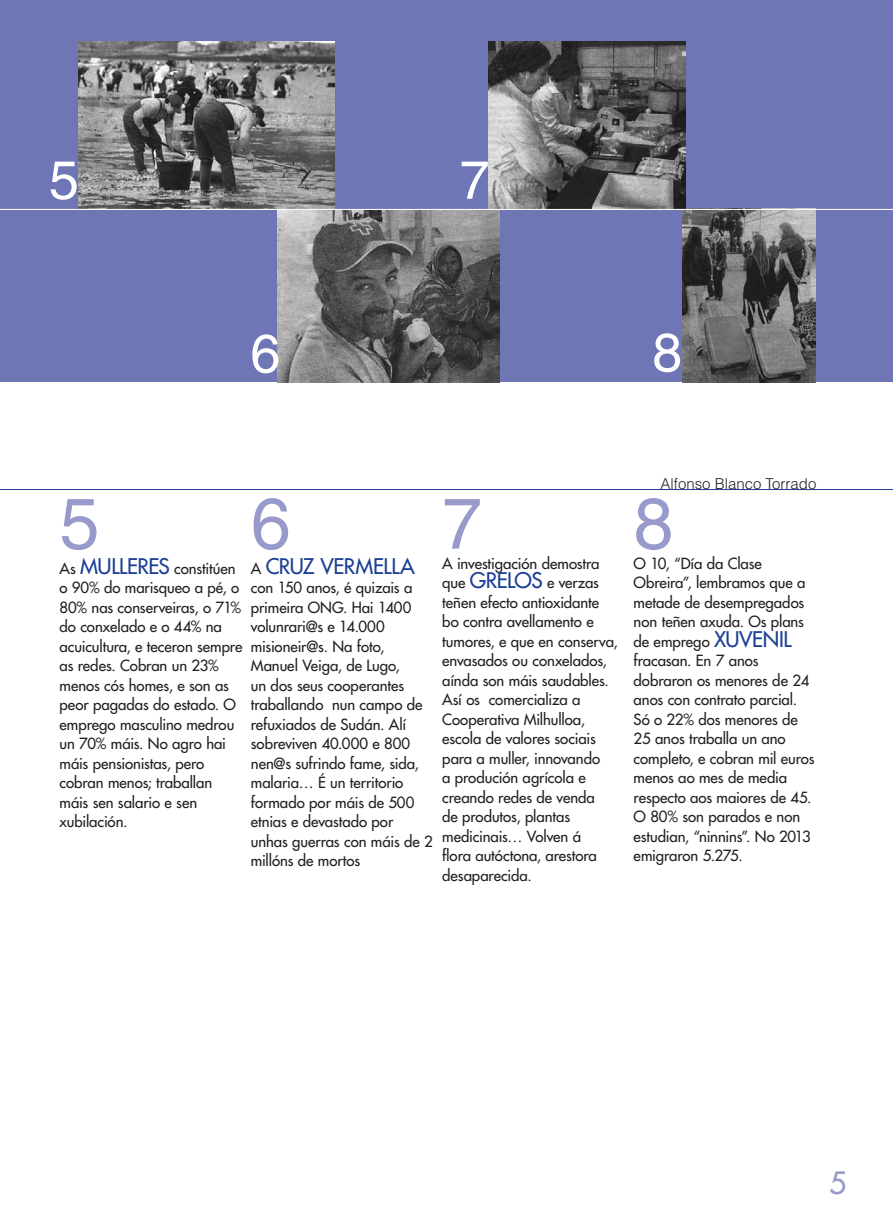
<style>
.page{position:relative;width:893px;height:1212px;background:#fff}
.page>*{position:absolute;margin:0;border:0;box-sizing:border-box;transform-origin:0 0}
.t1{font:72px "Helvetica LT Std";color:#979aca}
.t2{font:54px "Helvetica LT Std";color:#fff}
.t3{font:500 30px "Futura Std";color:#979aca}
.t4{font:500 21px "Futura Std";letter-spacing:-.025em;color:#1b3f94}
.t5{font:500 15px/19.5px "Futura Std";letter-spacing:-.005em;color:#231f20}
.t6{font:300 15px "Helvetica LT Std";color:#231f20}
.s1{font-size:21px;color:#1b3f94}
.s2{font-size:15px;color:#231f20}
</style>
<div class="page">
<hr style="left:0;top:489px;width:893px;height:1px;background:#1b3f94">
<div style="left:0;top:0;width:893px;height:382px;background:#6f76b5"></div>
<img style="left:277px;top:210px;width:223px;height:173px">
<img style="left:682px;top:210px;width:133px;height:172px">
<img style="left:79px;top:41px;width:255px;height:168px">
<img style="left:489px;top:41px;width:197px;height:168px">
<hr style="left:0;top:209px;width:893px;height:1px;background:#fff">
<h2 class="t2" style="left:49px;top:148px;width:32px">5</h2>
<h2 class="t2" style="left:460px;top:148px;width:32px">7</h2>
<h2 class="t2" style="left:250px;top:322px;width:32px">6</h2>
<h2 class="t2" style="left:652px;top:321px;width:32px">8</h2>
<p class="t6" style="left:660px;top:475px;width:157px">Alfonso Blanco Torrado</p>
<h1 class="t1" style="left:60px;top:482px;width:42px">5</h1>
<h1 class="t1" style="left:251px;top:482px;width:42px">6</h1>
<h1 class="t1" style="left:442px;top:482px;width:42px">7</h1>
<h1 class="t1" style="left:633px;top:482px;width:42px">8</h1>
<p class="t5" style="left:60px;top:558px;width:184px">As <span class="s1">MULLERES</span> constitúen o 90% do marisqueo a pé, o<br>80% nas conserveiras, o 71% do conxelado e o 44% na acuicultura, e teceron sempre as redes. Cobran un 23% menos cós homes, e son as peor pagadas do estado. O emprego masculino medrou un 70% máis. No agro hai máis pensionistas, pero cobran menos; traballan máis sen salario e sen xubilación.</p>
<h3 class="t4" style="left:251px;top:553px;width:165px"><span class="s2">A</span> CRUZ VERMELLA</h3>
<p class="t5" style="left:251px;top:578px;width:183px">con 150 anos, é quizais a primeira ONG. Hai 1400 volunrari@s e 14.000 misioneir@s. Na foto,<br>Manuel Veiga, de Lugo,<br>un dos seus cooperantes traballando nun campo de refuxiados de Sudán. Alí sobreviven 40.000 e 800 nen@s sufrindo fame, sida, malaria… É un territorio formado por máis de 500 etnias e devastado por unhas guerras con máis de 2 millóns de mortos</p>
<p class="t5" style="left:442px;top:553px;width:177px">A investigación demostra que <span class="s1">GRELOS</span> e verzas teñen efecto antioxidante bo contra avellamento e tumores, e que en conserva, envasados ou conxelados, aínda son máis saudables.<br>Así os comercializa a<br>Cooperativa Milhulloa, escola de valores sociais para a muller, innovando<br>a produción agrícola e creando redes de venda<br>de produtos, plantas medicinais… Volven á<br>flora autóctona, arestora desaparecida.</p>
<p class="t5" style="left:634px;top:553px;width:182px">O 10, “Día da Clase<br>Obreira”, lembramos que a metade de desempregados non teñen axuda. Os plans de emprego <span class="s1">XUVENIL </span>fracasan. En 7 anos dobraron os menores de 24 anos con contrato parcial.<br>Só o 22% dos menores de<br>25 anos traballa un ano completo, e cobran mil euros menos ao mes de media respecto aos maiores de 45.<br>O 80% son parados e non estudian, “ninnins”. No 2013 emigraron 5.275.</p>
<h3 class="t3" style="left:829px;top:1164px;width:19px">5</h3>
</div>
